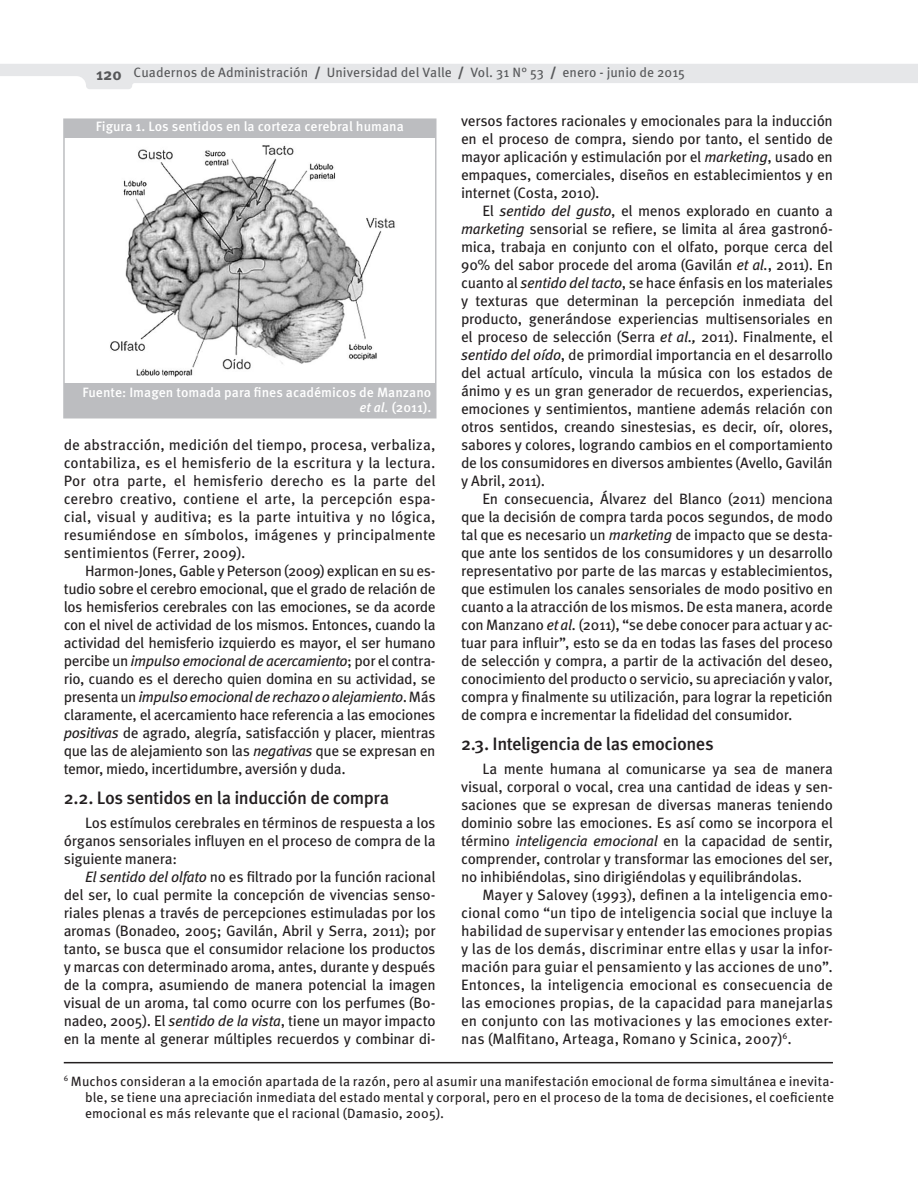
<style>
.page{position:relative;width:918px;height:1188px;background:#fff}
.page>*{position:absolute;margin:0;border:0;box-sizing:border-box;transform-origin:0 0}
.su_subtitulos{font:500 18px "Meta Pro";letter-spacing:-.025em;color:#231f20}
.cuerpo_d_etexto{font:15px/18px "Meta Pro";letter-spacing:-.02em;color:#231f20;text-align:justify}
.referencias{font:13.5px/16.2px "Meta Pro";letter-spacing:.005em;color:#231f20;text-align:justify}
.t1{font:500 13.5px/15px "Meta Pro";color:#fff;text-align:right}
.t2{font:13.5px "Meta Pro";letter-spacing:.005em;color:#57585a}
.s1{font-weight:700;font-size:16.5px}
.s2{font-weight:900}
.s3{font-style:italic}
</style>
<div class="page">
<svg style="left:0;top:64px;width:918px;height:25px"></svg>
<img style="left:110px;top:145px;width:285px;height:233px">
<div style="left:64px;top:119px;width:372px;height:19px;background:#bcbdc0"></div>
<div style="left:64px;top:384px;width:372px;height:34px;background:#bcbdc0"></div>
<div style="left:64px;top:118px;width:373px;height:300px;border:2px solid #bcbdc0"></div>
<hr style="left:64px;top:1062px;width:769px;height:1px;background:#231f20">
<p class="t2" style="left:96px;top:64px;width:590px"><span class="s1">120</span> Cuadernos de Administración <span class="s2">/</span> Universidad del Valle <span class="s2">/</span> Vol. 31 N° 53 <span class="s2">/</span> enero - junio de 2015</p>
<p class="cuerpo_d_etexto" style="left:461px;top:112px;width:373px">versos factores racionales y emocionales para la inducción en el proceso de compra, siendo por tanto, el sentido de mayor aplicación y estimulación por el <span class="s3">marketing</span>, usado en empaques, comerciales, diseños en establecimientos y en internet (Costa, 2010).</p>
<p class="cuerpo_d_etexto" style="left:461px;top:202px;width:373px;text-indent:21px">El <span class="s3">sentido del gusto</span>, el menos explorado en cuanto a <span class="s3">marketing</span> sensorial se refiere, se limita al área gastronó&shy;mica, trabaja en conjunto con el olfato, porque cerca del 90% del sabor procede del aroma (Gavilán <span class="s3">et al.</span>, 2011). En cuanto al <span class="s3">sentido del tacto</span>, se hace énfasis en los materiales y texturas que determinan la percepción inmediata del producto, generándose experiencias multisensoriales en el proceso de selección (Serra <span class="s3">et al.,</span> 2011). Finalmente, el <span class="s3">sentido del oído</span>, de primordial importancia en el desarrollo del actual artículo, vincula la música con los estados de ánimo y es un gran generador de recuerdos, experiencias, emociones y sentimientos, mantiene además relación con otros sentidos, creando sinestesias, es decir, oír, olores, sabores y colores, logrando cambios en el comportamiento de los consumidores en diversos ambientes (Avello, Gavilán y Abril, 2011).</p>
<p class="cuerpo_d_etexto" style="left:461px;top:490px;width:373px;text-indent:21px">En consecuencia, Álvarez del Blanco (2011) menciona que la decisión de compra tarda pocos segundos, de modo tal que es necesario un <span class="s3">marketing</span> de impacto que se desta&shy;que ante los sentidos de los consumidores y un desarrollo representativo por parte de las marcas y establecimientos, que estimulen los canales sensoriales de modo positivo en cuanto a la atracción de los mismos. De esta manera, acorde con Manzano <span class="s3">et al.</span> (2011), “se debe conocer para actuar y ac&shy;tuar para influir”, esto se da en todas las fases del proceso de selección y compra, a partir de la activación del deseo, conocimiento del producto o servicio, su apreciación y valor, compra y finalmente su utilización, para lograr la repetición de compra e incrementar la fidelidad del consumidor.</p>
<p class="su_subtitulos" style="left:461px;top:732px;width:254px">2.3. Inteligencia de las emociones</p>
<p class="cuerpo_d_etexto" style="left:461px;top:760px;width:373px;text-indent:21px">La mente humana al comunicarse ya sea de manera visual, corporal o vocal, crea una cantidad de ideas y sen&shy;saciones que se expresan de diversas maneras teniendo dominio sobre las emociones. Es así como se incorpora el término <span class="s3">inteligencia emocional</span> en la capacidad de sentir, comprender, controlar y transformar las emociones del ser, no inhibiéndolas, sino dirigiéndolas y equilibrándolas.</p>
<p class="cuerpo_d_etexto" style="left:461px;top:886px;width:373px;text-indent:21px">Mayer y Salovey (1993), definen a la inteligencia emo&shy;cional como “un tipo de inteligencia social que incluye la habilidad de supervisar y entender las emociones propias y las de los demás, discriminar entre ellas y usar la infor&shy;mación para guiar el pensamiento y las acciones de uno”.<br>Entonces, la inteligencia emocional es consecuencia de las emociones propias, de la capacidad para manejarlas en conjunto con las motivaciones y las emociones exter&shy;nas (Malfitano, Arteaga, Romano y Scinica, 2007)<sup>6</sup>.</p>
<p class="t1" style="left:96px;top:120px;width:309px">Figura 1. Los sentidos en la corteza cerebral humana</p>
<p class="t1" style="left:83px;top:386px;width:350px">Fuente: Imagen tomada para fines académicos de Manzano <span class="s3">et al.</span> (2011).</p>
<p class="cuerpo_d_etexto" style="left:64px;top:436px;width:373px">de abstracción, medición del tiempo, procesa, verbaliza, contabiliza, es el hemisferio de la escritura y la lectura.<br>Por otra parte, el hemisferio derecho es la parte del cerebro creativo, contiene el arte, la percepción espa&shy;cial, visual y auditiva; es la parte intuitiva y no lógica, resumiéndose en símbolos, imágenes y principalmente sentimientos (Ferrer, 2009).</p>
<p class="cuerpo_d_etexto" style="left:64px;top:562px;width:373px;text-indent:21px">Harmon-Jones, Gable y Peterson (2009) explican en su es&shy;tudio sobre el cerebro emocional, que el grado de relación de los hemisferios cerebrales con las emociones, se da acorde con el nivel de actividad de los mismos. Entonces, cuando la actividad del hemisferio izquierdo es mayor, el ser humano percibe un <span class="s3">impulso emocional de acercamiento</span>; por el contra&shy;rio, cuando es el derecho quien domina en su actividad, se presenta un <span class="s3">impulso emocional de rechazo o alejamiento</span>. Más claramente, el acercamiento hace referencia a las emociones <span class="s3">positivas</span> de agrado, alegría, satisfacción y placer, mientras que las de alejamiento son las <span class="s3">negativas</span> que se expresan en temor, miedo, incertidumbre, aversión y duda.</p>
<p class="su_subtitulos" style="left:64px;top:786px;width:327px">2.2. Los sentidos en la inducción de compra</p>
<p class="cuerpo_d_etexto" style="left:64px;top:814px;width:373px;text-indent:21px">Los estímulos cerebrales en términos de respuesta a los órganos sensoriales influyen en el proceso de compra de la siguiente manera:</p>
<p class="cuerpo_d_etexto" style="left:64px;top:868px;width:373px;text-indent:21px"><span class="s3">El sentido del olfato</span> no es filtrado por la función racional del ser, lo cual permite la concepción de vivencias senso&shy;riales plenas a través de percepciones estimuladas por los aromas (Bonadeo, 2005; Gavilán, Abril y Serra, 2011); por tanto, se busca que el consumidor relacione los productos y marcas con determinado aroma, antes, durante y después de la compra, asumiendo de manera potencial la imagen visual de un aroma, tal como ocurre con los perfumes (Bo&shy;nadeo, 2005). El <span class="s3">sentido de la vista</span>, tiene un mayor impacto en la mente al generar múltiples recuerdos y combinar di-</p>
<p class="referencias" style="left:85px;top:1074px;width:751px;text-indent:-21px"><sup>6</sup> Muchos consideran a la emoción apartada de la razón, pero al asumir una manifestación emocional de forma simultánea e inevita&shy;ble, se tiene una apreciación inmediata del estado mental y corporal, pero en el proceso de la toma de decisiones, el coeficiente emocional es más relevante que el racional (Damasio, 2005).</p>
</div>
